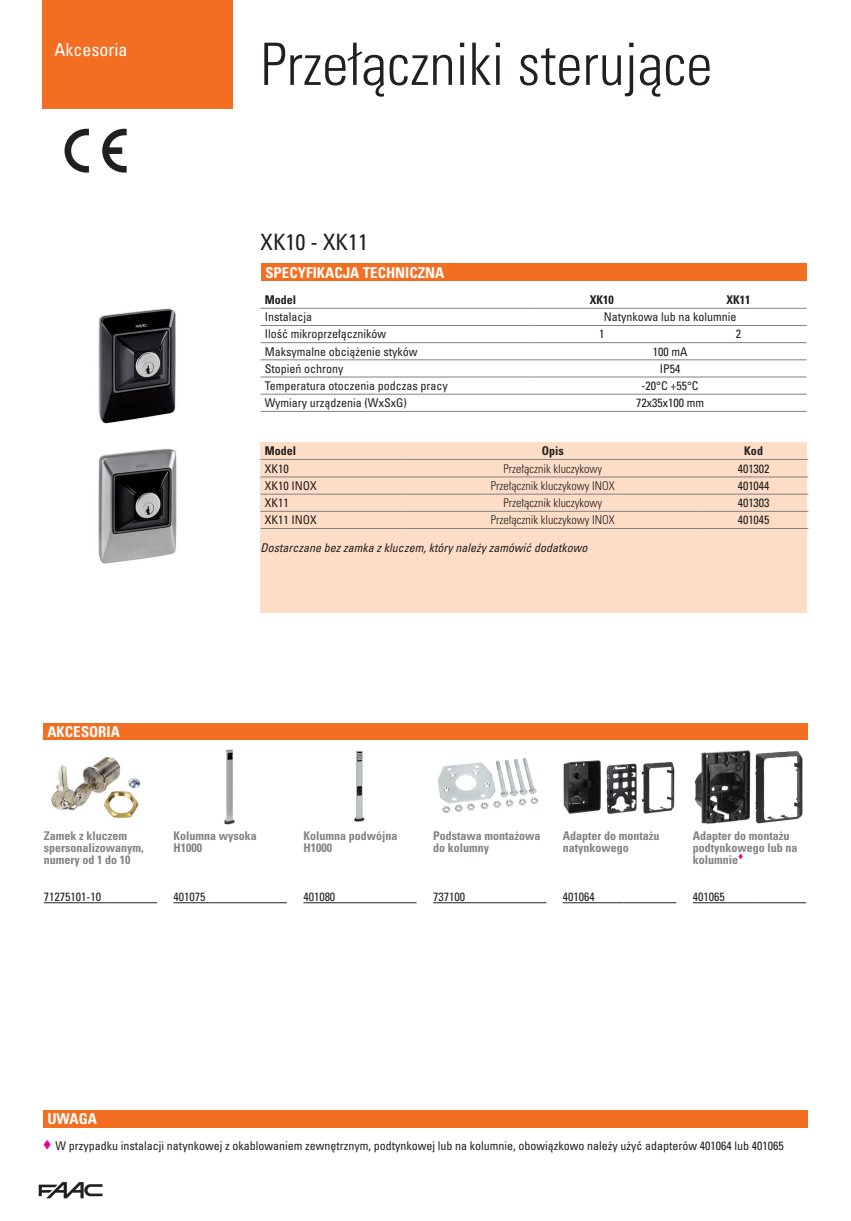
<style>
.page{position:relative;width:851px;height:1221px;background:#fff}
.page>*{position:absolute;margin:0;border:0;box-sizing:border-box;transform-origin:0 0}
.Category_Name{font:58.5px "Univers CE 47 Condensed Light";color:#231f20}
.Product_Name_Compone{font:22.5px "Univers CE 57 Condensed";color:#231f20}
.GATES_Family_Name{font:18px "Univers CE 57 Condensed";color:#fff}
.t1{font:15px "Univers CE 67 Condensed Bold";color:#fff}
.techspec_param_pgf{font:12px "Univers CE 57 Condensed";color:#231f20}
.Description{font:12px/12px "Univers CE 67 Condensed Bold";color:#808285}
.models_text_pgf{font:12px "Univers CE 47 Condensed Light";color:#231f20}
.models_model_pgf{font:italic 12px "Univers CE 57 Condensed";color:#231f20}
.techspec_value_pgf{font:12px "Univers CE 57 Condensed";color:#231f20}
.infoblock_code_pgf{font:12px "Univers CE 57 Condensed";color:#231f20}
.models_model_pgf-2{font:12px "Univers CE 57 Condensed";color:#231f20}
.models_code_pgf{font:12px "Univers CE 57 Condensed";color:#231f20}
.techspec_header_pgf{font:12px "Univers CE 67 Condensed Bold";color:#231f20}
.models_header_pgf{font:12px "Univers CE 67 Condensed Bold";color:#231f20}
.techspec_header_left{font:12px "Univers CE 67 Condensed Bold";color:#231f20}
.models_header_left_p{font:12px "Univers CE 67 Condensed Bold";color:#231f20}
.s1{color:#ed028c}
</style>
<div class="page">
<svg style="left:39px;top:1182px;width:63px;height:16px"></svg>
<div style="left:43px;top:0;width:190px;height:108px;background:#f36e21"></div>
<svg style="left:64px;top:129px;width:63px;height:44px"></svg>
<img style="left:98px;top:308px;width:78px;height:116px">
<img style="left:98px;top:448px;width:79px;height:116px">
<div style="left:261px;top:264px;width:545px;height:17px;background:#f36e21"></div>
<hr style="left:260px;top:308px;width:273px;height:1px;background:#808285">
<hr style="left:533px;top:308px;width:137px;height:1px;background:#808285">
<hr style="left:670px;top:308px;width:136px;height:1px;background:#808285">
<hr style="left:260px;top:325px;width:273px;height:1px;background:#808285">
<hr style="left:533px;top:325px;width:137px;height:1px;background:#808285">
<hr style="left:670px;top:325px;width:136px;height:1px;background:#808285">
<hr style="left:260px;top:342px;width:273px;height:1px;background:#808285">
<hr style="left:533px;top:342px;width:137px;height:1px;background:#808285">
<hr style="left:670px;top:342px;width:136px;height:1px;background:#808285">
<hr style="left:260px;top:359px;width:273px;height:1px;background:#808285">
<hr style="left:533px;top:359px;width:137px;height:1px;background:#808285">
<hr style="left:670px;top:359px;width:136px;height:1px;background:#808285">
<hr style="left:260px;top:376px;width:273px;height:1px;background:#808285">
<hr style="left:533px;top:376px;width:137px;height:1px;background:#808285">
<hr style="left:670px;top:376px;width:136px;height:1px;background:#808285">
<hr style="left:260px;top:394px;width:273px;height:1px;background:#808285">
<hr style="left:260px;top:411px;width:273px;height:1px;background:#808285">
<hr style="left:533px;top:394px;width:137px;height:1px;background:#808285">
<hr style="left:670px;top:394px;width:136px;height:1px;background:#808285">
<hr style="left:533px;top:411px;width:137px;height:1px;background:#808285">
<hr style="left:670px;top:411px;width:136px;height:1px;background:#808285">
<div style="left:260px;top:442px;width:546px;height:170px;background:#fdddc6"></div>
<hr style="left:260px;top:459px;width:146px;height:1px;background:#808285">
<hr style="left:406px;top:459px;width:292px;height:1px;background:#808285">
<hr style="left:698px;top:459px;width:110px;height:1px;background:#808285">
<hr style="left:260px;top:476px;width:146px;height:1px;background:#808285">
<hr style="left:406px;top:476px;width:292px;height:1px;background:#808285">
<hr style="left:698px;top:476px;width:110px;height:1px;background:#808285">
<hr style="left:260px;top:494px;width:146px;height:1px;background:#808285">
<hr style="left:406px;top:494px;width:292px;height:1px;background:#808285">
<hr style="left:698px;top:494px;width:110px;height:1px;background:#808285">
<hr style="left:260px;top:511px;width:146px;height:1px;background:#808285">
<hr style="left:260px;top:528px;width:146px;height:1px;background:#808285">
<hr style="left:406px;top:511px;width:292px;height:1px;background:#808285">
<hr style="left:406px;top:528px;width:292px;height:1px;background:#808285">
<hr style="left:698px;top:511px;width:110px;height:1px;background:#808285">
<hr style="left:698px;top:528px;width:110px;height:1px;background:#808285">
<div style="left:43px;top:723px;width:764px;height:16px;background:#f36e21"></div>
<img style="left:51px;top:757px;width:90px;height:61px">
<hr style="left:44px;top:902px;width:64px;height:1px;background:#231f20">
<hr style="left:108px;top:902px;width:49px;height:1px;background:#231f20">
<img style="left:224px;top:749px;width:11px;height:76px">
<hr style="left:173px;top:902px;width:38px;height:1px;background:#231f20">
<hr style="left:211px;top:902px;width:76px;height:1px;background:#231f20">
<img style="left:354px;top:751px;width:11px;height:71px">
<hr style="left:303px;top:902px;width:38px;height:1px;background:#231f20">
<hr style="left:341px;top:902px;width:75px;height:1px;background:#231f20">
<img style="left:438px;top:758px;width:100px;height:56px">
<hr style="left:433px;top:902px;width:38px;height:1px;background:#231f20">
<hr style="left:471px;top:902px;width:75px;height:1px;background:#231f20">
<img style="left:563px;top:760px;width:112px;height:54px">
<hr style="left:563px;top:902px;width:60px;height:1px;background:#231f20">
<hr style="left:623px;top:902px;width:53px;height:1px;background:#231f20">
<img style="left:694px;top:750px;width:109px;height:74px">
<hr style="left:692px;top:902px;width:61px;height:1px;background:#231f20">
<hr style="left:753px;top:902px;width:52px;height:1px;background:#231f20">
<div style="left:43px;top:1110px;width:764px;height:17px;background:#f36e21"></div>
<p class="GATES_Family_Name" style="left:55px;top:39px;width:74px">Akcesoria</p>
<p class="Category_Name" style="left:260px;top:31px;width:453px">Przełączniki sterujące</p>
<p class="Product_Name_Compone" style="left:260px;top:229px;width:109px">XK10 - XK11</p>
<p class="t1" style="left:265px;top:264px;width:181px">SPECYFIKACJA TECHNICZNA</p>
<p class="techspec_header_left" style="left:265px;top:293px;width:33px">Model</p>
<p class="techspec_header_pgf" style="left:589px;top:293px;width:25px">XK10</p>
<p class="techspec_header_pgf" style="left:726px;top:293px;width:25px">XK11</p>
<p class="techspec_param_pgf" style="left:265px;top:310px;width:49px">Instalacja</p>
<p class="techspec_value_pgf" style="left:603px;top:310px;width:134px">Natynkowa lub na kolumnie</p>
<p class="techspec_param_pgf" style="left:265px;top:327px;width:123px">Ilość mikroprzełączników</p>
<p class="techspec_value_pgf" style="left:599px;top:327px;width:7px">1</p>
<p class="techspec_value_pgf" style="left:735px;top:327px;width:7px">2</p>
<p class="techspec_param_pgf" style="left:265px;top:344px;width:154px">Maksymalne obciążenie styków</p>
<p class="techspec_value_pgf" style="left:652px;top:344px;width:36px">100 mA</p>
<p class="techspec_param_pgf" style="left:265px;top:362px;width:80px">Stopień ochrony</p>
<p class="techspec_value_pgf" style="left:659px;top:362px;width:22px">IP54</p>
<p class="techspec_param_pgf" style="left:265px;top:379px;width:185px">Temperatura otoczenia podczas pracy</p>
<p class="techspec_value_pgf" style="left:641px;top:379px;width:58px">-20°C +55°C</p>
<p class="techspec_param_pgf" style="left:265px;top:396px;width:143px">Wymiary urządzenia (WxSxG)</p>
<p class="techspec_value_pgf" style="left:636px;top:396px;width:69px">72x35x100 mm</p>
<p class="models_header_left_p" style="left:265px;top:444px;width:33px">Model</p>
<p class="models_header_pgf" style="left:541px;top:444px;width:23px">Opis</p>
<p class="models_header_pgf" style="left:744px;top:444px;width:20px">Kod</p>
<p class="models_model_pgf-2" style="left:265px;top:461px;width:25px">XK10</p>
<p class="models_text_pgf" style="left:503px;top:461px;width:100px">Przełącznik kluczykowy</p>
<p class="models_code_pgf" style="left:737px;top:461px;width:33px">401302</p>
<p class="models_model_pgf-2" style="left:265px;top:479px;width:54px">XK10 INOX</p>
<p class="models_text_pgf" style="left:490px;top:479px;width:125px">Przełącznik kluczykowy INOX</p>
<p class="models_code_pgf" style="left:737px;top:479px;width:33px">401044</p>
<p class="models_model_pgf-2" style="left:265px;top:496px;width:25px">XK11</p>
<p class="models_text_pgf" style="left:503px;top:496px;width:100px">Przełącznik kluczykowy</p>
<p class="models_code_pgf" style="left:737px;top:496px;width:33px">401303</p>
<p class="models_model_pgf-2" style="left:265px;top:513px;width:54px">XK11 INOX</p>
<p class="models_text_pgf" style="left:490px;top:513px;width:125px">Przełącznik kluczykowy INOX</p>
<p class="models_code_pgf" style="left:737px;top:513px;width:33px">401045</p>
<p class="models_model_pgf" style="left:260px;top:540px;width:331px">Dostarczane bezzamka zkluczem,którynależyzamówić dodatkowo</p>
<p class="t1" style="left:47px;top:723px;width:74px">AKCESORIA</p>
<p class="Description" style="left:44px;top:829px;width:101px">Zamek z kluczem spersonalizowanym, numery od 1 do 10</p>
<p class="infoblock_code_pgf" style="left:44px;top:889px;width:59px">71275101-10</p>
<p class="Description" style="left:173px;top:829px;width:85px">Kolumna wysoka<br>H1000</p>
<p class="infoblock_code_pgf" style="left:173px;top:889px;width:33px">401075</p>
<p class="Description" style="left:303px;top:829px;width:96px">Kolumna podwójna<br>H1000</p>
<p class="infoblock_code_pgf" style="left:303px;top:889px;width:33px">401080</p>
<p class="Description" style="left:433px;top:829px;width:109px">Podstawa montażowa do kolumny</p>
<p class="infoblock_code_pgf" style="left:433px;top:889px;width:33px">737100</p>
<p class="Description" style="left:563px;top:829px;width:98px">Adapter do montażu natynkowego</p>
<p class="infoblock_code_pgf" style="left:563px;top:889px;width:33px">401064</p>
<p class="Description" style="left:692px;top:829px;width:106px">Adapter do montażu podtynkowego lub na kolumnie</p>
<p class="infoblock_code_pgf" style="left:692px;top:889px;width:33px">401065</p>
<p class="t1" style="left:47px;top:1110px;width:51px">UWAGA</p>
<p class="techspec_param_pgf" style="left:43px;top:1139px;width:742px"><span class="s1">▼</span> W przypadku instalacji natynkowej z okablowaniem zewnętrznym, podtynkowej lub na kolumnie, obowiązkowo należy użyć adapterów 401064 lub 401065</p>
</div>
